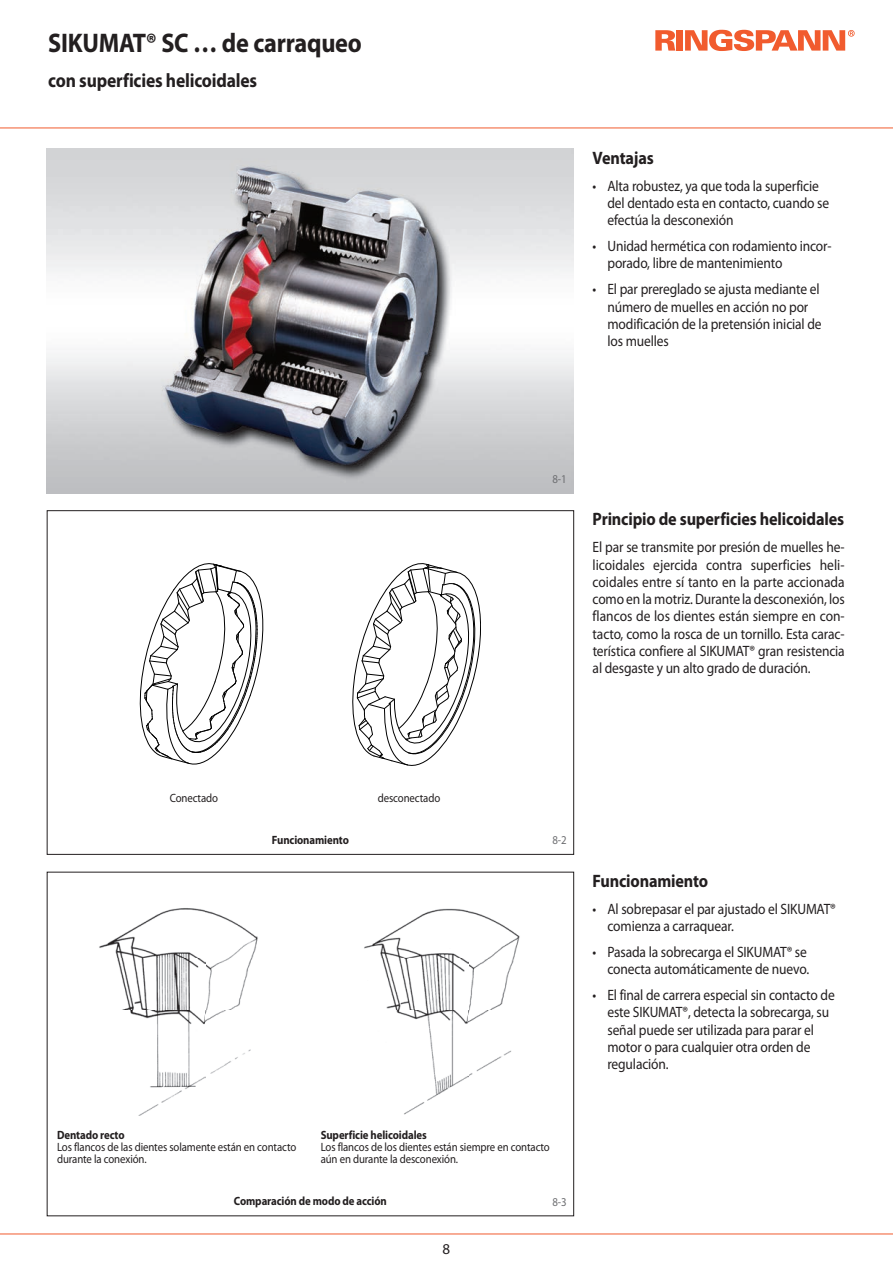
<style>
.page{position:relative;width:893px;height:1263px;background:#fff}
.page>*{position:absolute;margin:0;border:0;box-sizing:border-box;transform-origin:0 0}
.t1{font:700 27px "Myriad Pro";letter-spacing:-.01em;color:#231f20;scale:.9 1}
.t2{font:700 19.5px "Myriad Pro";letter-spacing:-.01em;color:#231f20;scale:.9 1}
.t3{font:700 18px "Myriad Pro";letter-spacing:-.01em;color:#231f20;scale:.9 1}
.t4{font:15px/17.2px "Myriad Pro";letter-spacing:-.01em;color:#231f20;scale:.9 1}
.t5{font:15px "Myriad Pro";letter-spacing:-.01em;color:#231f20}
.t6{font:12px/12px "Myriad Pro";letter-spacing:-.01em;color:#231f20;scale:.9 1}
.t7{font:700 12px "Myriad Pro";letter-spacing:-.01em;color:#231f20;scale:.9 1}
.t8{font:12px "Myriad Pro";color:#6c6d70;scale:.9 1}
.s1{font-weight:700}
</style>
<div class="page">
<hr style="left:0;top:128px;width:893px;height:1px;background:#f15b2e">
<hr style="left:0;top:1233px;width:893px;height:1px;background:#f15b2e">
<img style="left:47px;top:149px;width:527px;height:344px">
<svg style="left:140px;top:563px;width:123px;height:202px"></svg>
<svg style="left:352px;top:563px;width:129px;height:203px"></svg>
<img style="left:364px;top:908px;width:156px;height:207px">
<img style="left:99px;top:908px;width:159px;height:207px">
<svg style="left:675px;top:30px;width:2px;height:21px"></svg>
<svg style="left:655px;top:30px;width:20px;height:21px"></svg>
<div style="left:677px;top:30px;width:6px;height:21px;background:#f15b2e"></div>
<svg style="left:685px;top:30px;width:170px;height:21px"></svg>
<p class="t1" style="left:48px;top:32px;width:350px">SIKUMAT® SC … de carraqueo</p>
<p class="t2" style="left:48px;top:73px;width:234px">con superficies helicoidales</p>
<p class="t3" style="left:593px;top:151px;width:70px">Ventajas</p>
<p class="t4" style="left:607px;top:178px;width:248px;text-indent:-15px">• Alta robustez, ya que toda la superficie del dentado esta en contacto, cuando se efectúa la desconexión</p>
<p class="t4" style="left:607px;top:239px;width:251px;text-indent:-15px">• Unidad hermética con rodamiento incor&shy;porado, libre de mantenimiento</p>
<p class="t4" style="left:607px;top:282px;width:239px;text-indent:-15px">• El par prereglado se ajusta medi an te el número de muelles en acción no por modificación de la pretensión inicial de los muelles</p>
<p class="t8" style="left:552px;top:474px;width:17px">8-1</p>
<p class="t3" style="left:593px;top:512px;width:281px">Principio de superficies helicoidales</p>
<p class="t4" style="left:592px;top:540px;width:282px;text-align:justify">El par se transmite por presión de muelles he&shy;licoidales ejercida contra superficies heli&shy;coidales entre sí tanto en la parte accionada como en la motriz. Durante la desconexión, los flancos de los dientes están siempre en con&shy;tacto, como la rosca de un tornillo. Esta carac&shy;terística confiere al SIKUMAT® gran resistencia al desgaste y un alto grado de duración.</p>
<p class="t6" style="left:170px;top:793px;width:55px">Conectado</p>
<p class="t6" style="left:378px;top:793px;width:71px">desconectado</p>
<p class="t7" style="left:272px;top:835px;width:87px">Funcionamiento</p>
<p class="t8" style="left:552px;top:836px;width:17px">8-2</p>
<p class="t6" style="left:321px;top:1130px;width:256px"><span class="s1">Superficie helicoidales<br></span>Los flancos de los dientes están siempre en contacto aún en durante la desconexión.</p>
<p class="t6" style="left:57px;top:1130px;width:267px"><span class="s1">Dentado recto<br></span>Los flancos de las dientes solamente están en contacto durante la conexión.</p>
<p class="t7" style="left:234px;top:1197px;width:172px">Comparación de modo de acción</p>
<p class="t8" style="left:552px;top:1197px;width:17px">8-3</p>
<p class="t5" style="left:443px;top:1244px;width:9px">8</p>
<p class="t3" style="left:593px;top:874px;width:130px">Funcionamiento</p>
<p class="t4" style="left:607px;top:901px;width:255px;text-indent:-15px">• Al sobrepasar el par ajustado el SIKUMAT® comienza a carraquear.</p>
<p class="t4" style="left:593px;top:944px;width:242px;text-align:right">• Pasada la sobrecarga el SIKUMAT® se conecta automáticamente de nuevo.</p>
<p class="t4" style="left:607px;top:987px;width:254px;text-indent:-15px">• El final de carrera especial sin contacto de este SIKUMAT®, detecta la sobrecarga, su señal puede ser utilizada para parar el motor o para cualquier otra orden de regulación.</p>
</div>
